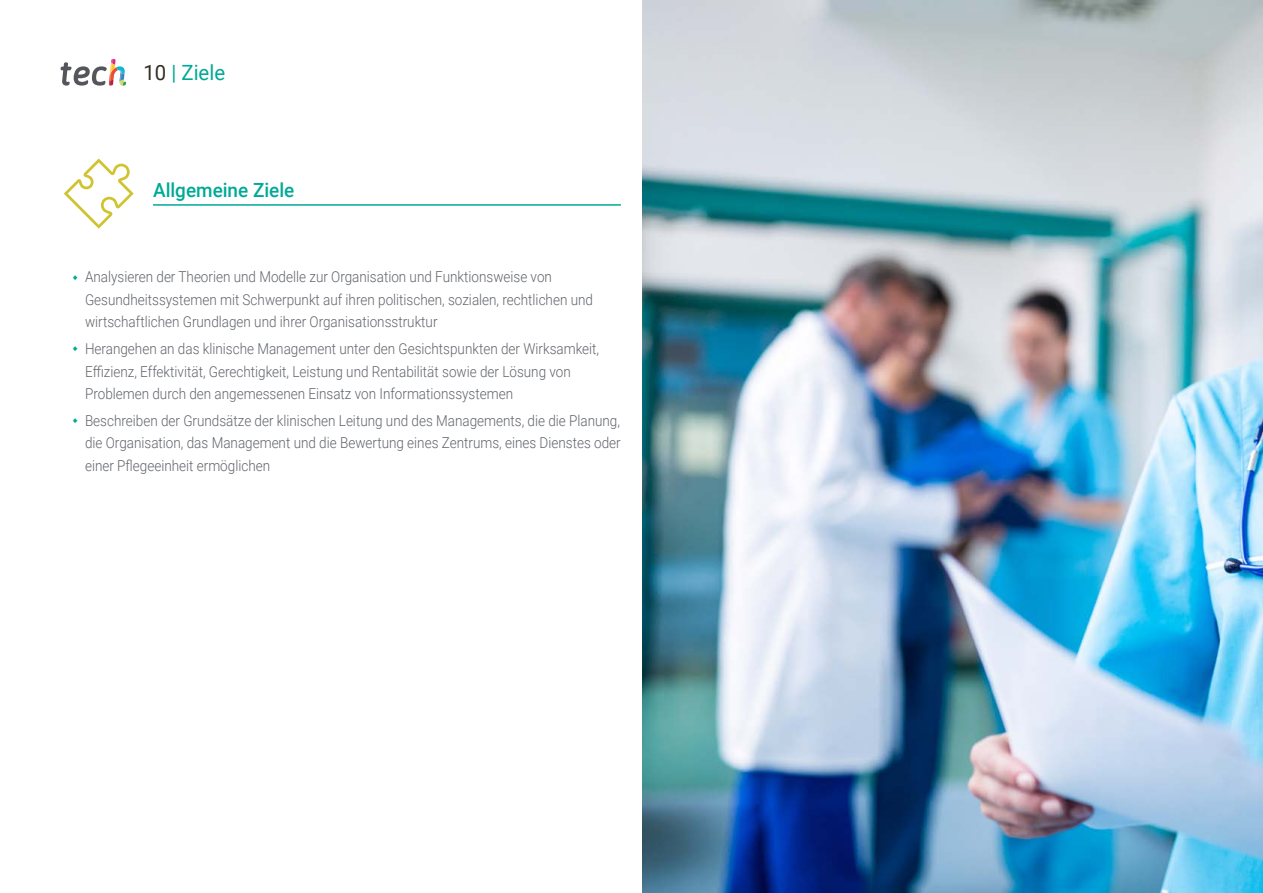
<style>
.page{position:relative;width:1263px;height:893px;background:#fff}
.page>*{position:absolute;margin:0;border:0;box-sizing:border-box;transform-origin:0 0}
.t1{font:21px "Roboto";color:#00a996}
.t2{font:500 19.5px "Roboto";color:#00a996}
.t3{font:300 15px/22.5px "Roboto";color:#61646a;scale:.9 1}
.s1{color:#312e20}
</style>
<div class="page">
<img style="left:642px;top:0;width:621px;height:893px">
<svg style="left:61px;top:59px;width:65px;height:27px"></svg>
<hr style="left:153px;top:205px;width:468px;height:1px;background:#00a996">
<svg style="left:64px;top:158px;width:70px;height:71px"></svg>
<h1 class="t1" style="left:144px;top:57px;width:83px"><span class="s1">10</span> | Ziele</h1>
<h2 class="t2" style="left:153px;top:176px;width:143px">Allgemeine Ziele</h2>
<p class="t3" style="left:85px;top:265px;width:566px">Analysieren der Theorien und Modelle zur Organisation und Funktionsweise von<br>Gesundheitssystemen mit Schwerpunkt auf ihren politischen, sozialen, rechtlichen und wirtschaftlichen Grundlagen und ihrer Organisationsstruktur</p>
<p class="t3" style="left:85px;top:337px;width:573px">Herangehen an das klinische Management unter den Gesichtspunkten der Wirksamkeit,<br>Effizienz, Effektivität, Gerechtigkeit, Leistung und Rentabilität sowie der Lösung von<br>Problemen durch den angemessenen Einsatz von Informationssystemen</p>
<p class="t3" style="left:85px;top:409px;width:597px;text-align:justify">Beschreiben der Grundsätze der klinischen Leitung und des Managements, die die Planung, die Organisation, das Management und die Bewertung eines Zentrums, eines Dienstes oder einer Pflegeeinheit ermöglichen</p>
</div>
